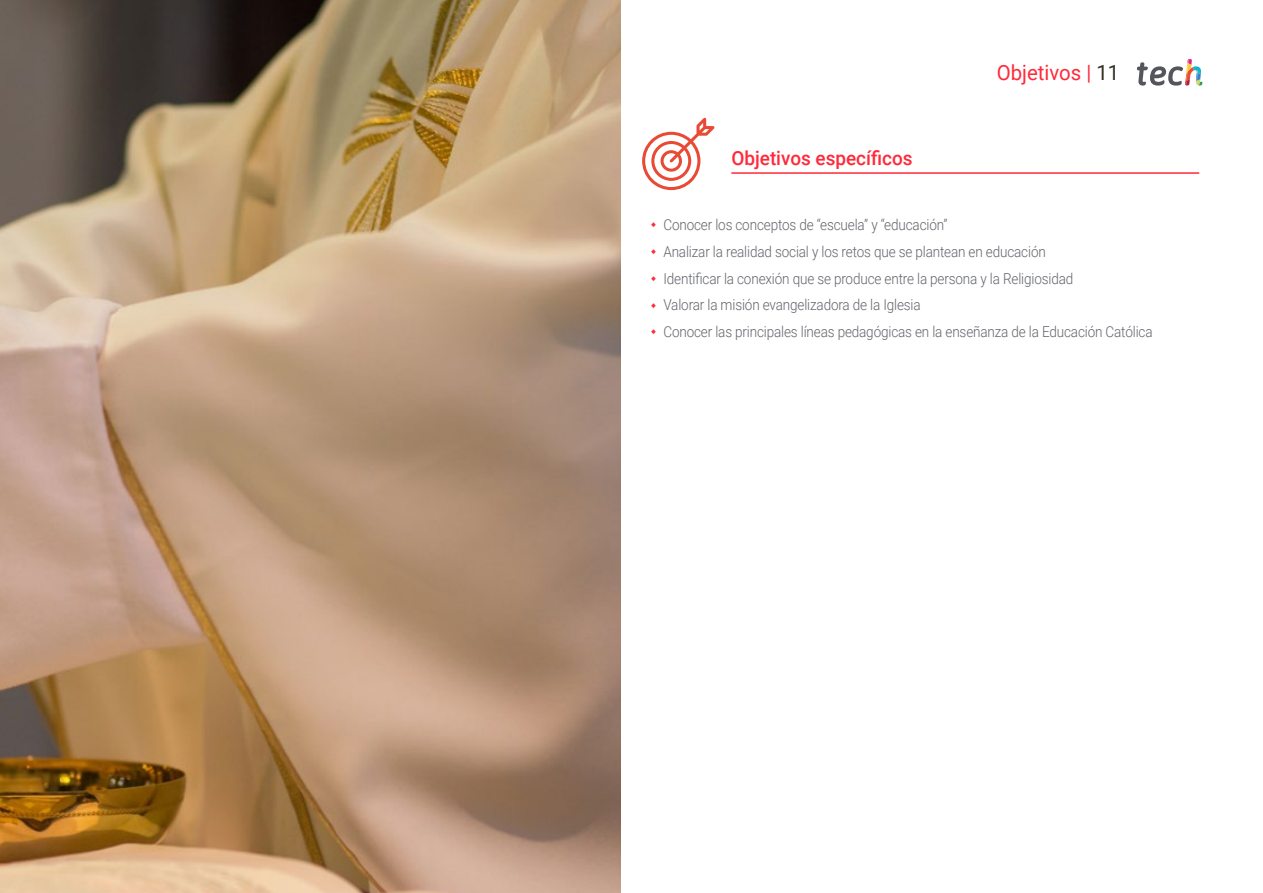
<style>
.page{position:relative;width:1263px;height:893px;background:#fff}
.page>*{position:absolute;margin:0;border:0;box-sizing:border-box;transform-origin:0 0}
.t1{font:21px "Roboto";color:#ff293a}
.t2{font:500 19.5px "Roboto";color:#ff293a}
.t3{font:300 15px/26.7px "Roboto";letter-spacing:-.01em;color:#61646a;scale:.9 1}
.s1{color:#fc2a3b}
.s2{color:#312e20}
</style>
<div class="page">
<img style="left:0;top:0;width:621px;height:893px">
<svg style="left:642px;top:118px;width:72px;height:72px"></svg>
<hr style="left:731px;top:173px;width:468px;height:1px;background:#ff293a">
<svg style="left:1137px;top:59px;width:65px;height:27px"></svg>
<h2 class="t2" style="left:731px;top:144px;width:183px">Objetivos específicos</h2>
<h1 class="t1" style="left:997px;top:57px;width:124px">Objetivos <span class="s1">|</span> <span class="s2">11</span></h1>
<p class="t3" style="left:663px;top:211px;width:545px">Conocer los conceptos de “escuela” y “educación”<br>Analizar la realidad social y los retos que se plantean en educación<br>Identificar la conexión que se produce entre la persona y la Religiosidad<br>Valorar la misión evangelizadora de la Iglesia<br>Conocer las principales líneas pedagógicas en la enseñanza de la Educación Católica</p>
</div>
